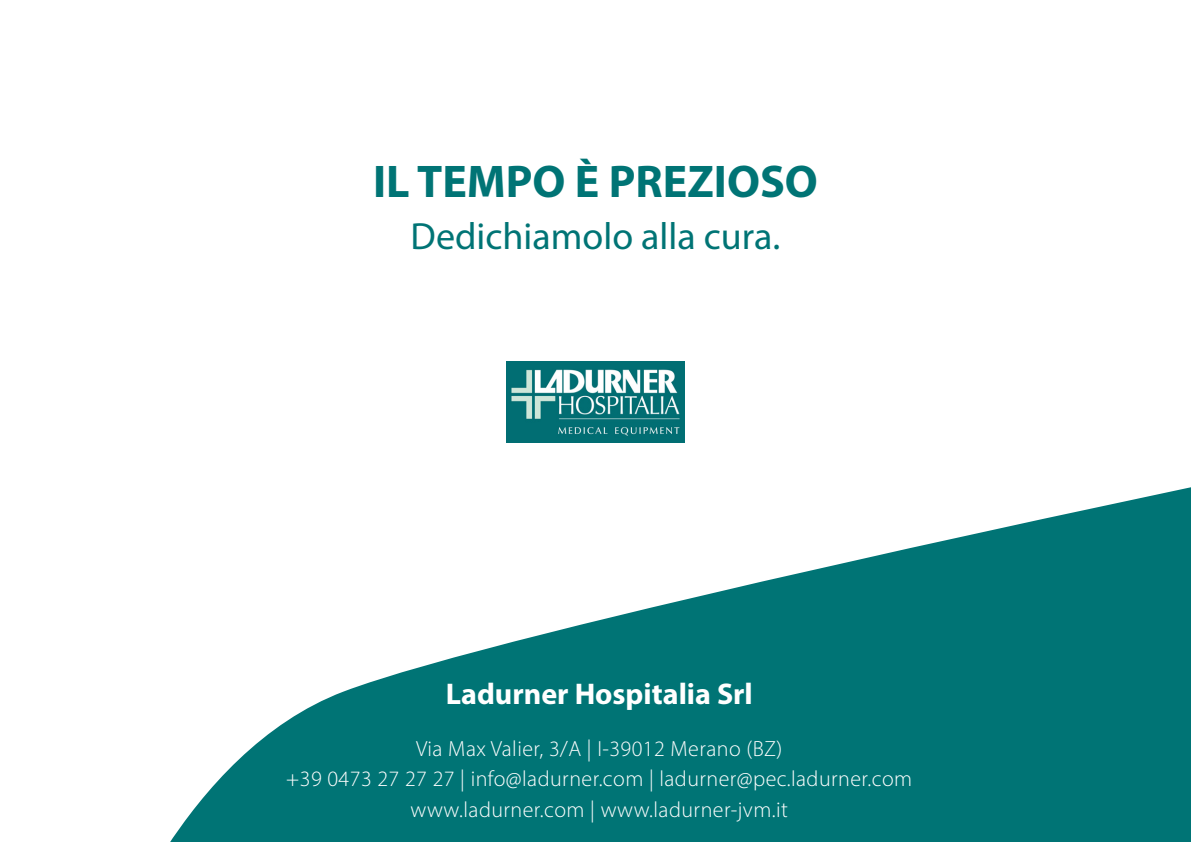
<style>
.page{position:relative;width:1191px;height:842px;background:#fff}
.page>*{position:absolute;margin:0;border:0;box-sizing:border-box;transform-origin:0 0}
.t1{font:700 46px "Myriad Pro";color:#007475}
.t2{font:38px "Myriad Pro";color:#007475}
.t3{font:700 30px "Myriad Pro";color:#fff}
.t4{font:300 22px "Myriad Pro";letter-spacing:.02em;color:#fff}
</style>
<div class="page">
<svg style="left:170px;top:487px;width:1021px;height:355px;fill:#007475"></svg>
<img style="left:506px;top:361px;width:178px;height:82px">
<p class="t1" style="left:373px;top:152px;width:446px">IL TEMPO È PREZIOSO</p>
<p class="t2" style="left:410px;top:213px;width:371px">Dedichiamolo alla cura.</p>
<p class="t3" style="left:446px;top:674px;width:308px">Ladurner Hospitalia Srl</p>
<p class="t4" style="left:416px;top:735px;width:368px">Via Max Valier, 3/A | I-39012 Merano (BZ)</p>
<p class="t4" style="left:286px;top:766px;width:627px">+39 0473 27 27 27 | info@ladurner.com | ladurner@pec.ladurner.com</p>
<p class="t4" style="left:410px;top:796px;width:379px">www.ladurner.com | www.ladurner-jvm.it</p>
</div>
